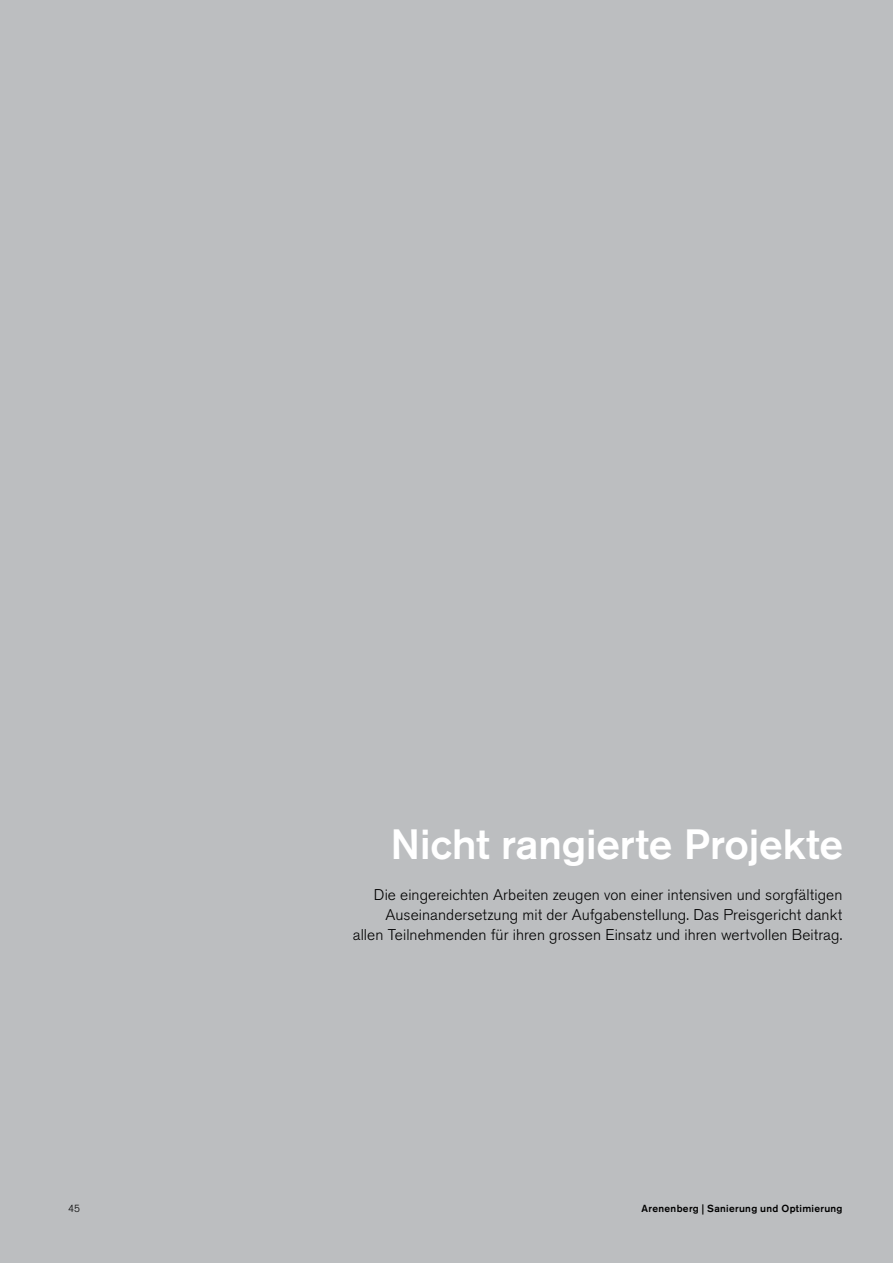
<style>
.page{position:relative;width:893px;height:1263px;background:#bcbec0}
.page>*{position:absolute;margin:0;border:0;box-sizing:border-box;transform-origin:0 0}
.t1{font:500 42px "Akzidenz Grotesk BE";letter-spacing:-.005em;color:#fff}
.t2{font:300 15.45px/20.2px "Akzidenz Grotesk BE";letter-spacing:.005em;color:#000;text-align:right}
.t3{font:500 10.2px "Akzidenz Grotesk BE";letter-spacing:.03em;color:#000}
.t4{font:300 10.2px "Akzidenz Grotesk BE";color:#000}
</style>
<div class="page">
<p class="t4" style="left:68px;top:1203px;width:14px">45</p>
<h1 class="t1" style="left:391px;top:818px;width:454px">Nicht rangierte Projekte</h1>
<p class="t2" style="left:353px;top:884px;width:491px">Die eingereichten Arbeiten zeugen von einer intensiven und sorgfältigen<br>Auseinandersetzung mit der Aufgabenstellung. Das Preisgericht dankt allen Teilnehmenden für ihren grossen Einsatz und ihren wertvollen Beitrag.</p>
<p class="t3" style="left:642px;top:1202px;width:203px">Arenenberg | Sanierung und Optimierung</p>
</div>
